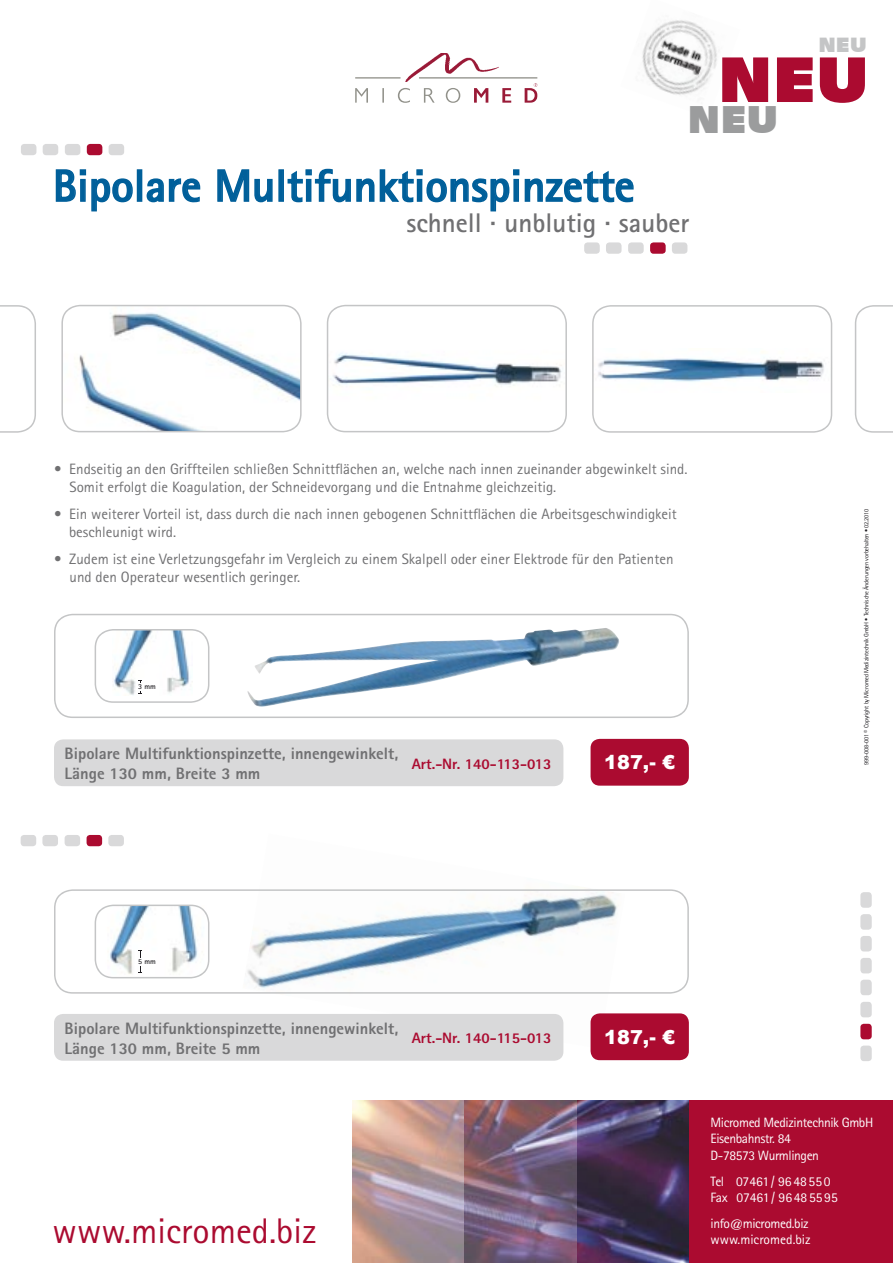
<style>
.page{position:relative;width:893px;height:1263px;background:#fff}
.page>*{position:absolute;margin:0;border:0;box-sizing:border-box;transform-origin:0 0}
.t1{font:800 66.75px "Roger Becker";color:#ab0b30}
.t2{font:700 45px "Rotis Sans Serif";color:#005f9a}
.t3{font:800 40.05px "Roger Becker";color:#9b9c9d}
.t4{font:35.7px "Rotis Sans Serif";color:#ab0b30}
.t5{font:700 27px "Rotis Sans Serif";color:#707072}
.t6{font:800 21.3px "Roger Becker";color:#c4c5c6}
.t7{font:900 19.35px "Arial";color:#fff}
.t8{font:800 16.5px/19.8px "Rotis Sans Serif";color:#707072}
.t9{font:15px/18px "Rotis Sans Serif";color:#707072}
.t10{font:800 15px "Rotis Sans Serif";color:#ab0b30}
.t11{font:13.5px/16.6px "Rotis Sans Serif";letter-spacing:-.03em;color:#fff}
.t12{font:13.5px/16px "Rotis Sans Serif";color:#fff}
.t13{font:700 7.5px "Rotis Sans Serif";color:#1f1d21}
.t14{font:6.3px "Rotis Sans Serif";letter-spacing:-.03em;color:#1f1d21}
</style>
<div class="page">
<svg style="left:54px;top:889px;width:635px;height:105px"></svg>
<img style="left:84px;top:905px;width:11px;height:73px">
<svg style="left:95px;top:904px;width:114px;height:74px"></svg>
<svg style="left:54px;top:614px;width:635px;height:104px"></svg>
<div style="left:21px;top:835px;width:15px;height:11px;background:#d9d9da;border-radius:3px"></div>
<div style="left:42px;top:835px;width:16px;height:11px;background:#d9d9da;border-radius:3px"></div>
<div style="left:65px;top:835px;width:15px;height:11px;background:#d9d9da;border-radius:3px"></div>
<div style="left:87px;top:835px;width:15px;height:11px;background:#ab0b30;border-radius:3px"></div>
<div style="left:108px;top:835px;width:16px;height:11px;background:#d9d9da;border-radius:3px"></div>
<div style="left:860px;top:958px;width:12px;height:15px;background:#d9d9da;border-radius:3px"></div>
<div style="left:860px;top:980px;width:12px;height:15px;background:#d9d9da;border-radius:3px"></div>
<div style="left:860px;top:1002px;width:12px;height:15px;background:#d9d9da;border-radius:3px"></div>
<div style="left:860px;top:1024px;width:12px;height:15px;background:#ab0b30;border-radius:3px"></div>
<div style="left:860px;top:1045px;width:12px;height:16px;background:#d9d9da;border-radius:3px"></div>
<div style="left:860px;top:892px;width:12px;height:16px;background:#d9d9da;border-radius:3px"></div>
<div style="left:860px;top:914px;width:12px;height:16px;background:#d9d9da;border-radius:3px"></div>
<div style="left:860px;top:936px;width:12px;height:15px;background:#d9d9da;border-radius:3px"></div>
<svg style="left:55px;top:169px;width:78px;height:43px"></svg>
<div style="left:137px;top:169px;width:5px;height:33px;border:2px solid #005f9a"></div>
<svg style="left:146px;top:178px;width:55px;height:25px"></svg>
<svg style="left:217px;top:169px;width:56px;height:34px"></svg>
<div style="left:278px;top:169px;width:6px;height:33px;border:2px solid #005f9a"></div>
<svg style="left:287px;top:168px;width:347px;height:44px"></svg>
<div style="left:584px;top:242px;width:16px;height:12px;background:#d9d9da;border-radius:3px"></div>
<div style="left:606px;top:242px;width:15px;height:12px;background:#d9d9da;border-radius:3px"></div>
<div style="left:628px;top:242px;width:16px;height:12px;background:#d9d9da;border-radius:3px"></div>
<div style="left:650px;top:242px;width:16px;height:12px;background:#ab0b30;border-radius:3px"></div>
<div style="left:672px;top:242px;width:15px;height:12px;background:#d9d9da;border-radius:3px"></div>
<div style="left:21px;top:144px;width:15px;height:11px;background:#d9d9da;border-radius:3px"></div>
<div style="left:43px;top:144px;width:15px;height:11px;background:#d9d9da;border-radius:3px"></div>
<div style="left:65px;top:144px;width:15px;height:11px;background:#d9d9da;border-radius:3px"></div>
<div style="left:87px;top:144px;width:15px;height:11px;background:#ab0b30;border-radius:3px"></div>
<div style="left:109px;top:144px;width:15px;height:11px;background:#d9d9da;border-radius:3px"></div>
<svg style="left:327px;top:305px;width:240px;height:127px"></svg>
<svg style="left:61px;top:305px;width:241px;height:127px"></svg>
<svg style="left:592px;top:305px;width:240px;height:128px"></svg>
<svg style="left:0;top:305px;width:36px;height:128px"></svg>
<svg style="left:855px;top:305px;width:38px;height:128px"></svg>
<div style="left:591px;top:739px;width:98px;height:47px;background:#ab0b30;border-radius:9px"></div>
<div style="left:54px;top:739px;width:509px;height:47px;background:#d9d9da;border-radius:9px"></div>
<div style="left:591px;top:1013px;width:98px;height:47px;background:#ab0b30;border-radius:9px"></div>
<div style="left:54px;top:1014px;width:509px;height:47px;background:#d9d9da;border-radius:9px"></div>
<img style="left:352px;top:1100px;width:337px;height:163px">
<div style="left:689px;top:1100px;width:204px;height:163px;background:#ab0b30"></div>
<img style="left:642px;top:20px;width:75px;height:75px">
<img style="left:247px;top:628px;width:372px;height:79px">
<svg style="left:95px;top:629px;width:114px;height:74px"></svg>
<img style="left:408px;top:53px;width:91px;height:24px">
<svg style="left:355px;top:77px;width:183px;height:26px"></svg>
<h3 class="t6" style="left:819px;top:33px;width:50px">NEU</h3>
<h1 class="t1" style="left:720px;top:40px;width:153px">NEU</h1>
<h3 class="t3" style="left:689px;top:96px;width:92px">NEU</h3>
<h2 class="t2" style="left:53px;top:157px;width:583px">Bipolare Multifunktionspinzette</h2>
<h3 class="t5" style="left:406px;top:206px;width:284px">schnell · unblutig · sauber</h3>
<p class="t9" style="left:70px;top:460px;width:619px;text-indent:-16px">• Endseitig an den Griffteilen schließen Schnittflächen an, welche nach innen zueinander abgewinkelt sind.<br>Somit erfolgt die Koagulation, der Schneidevorgang und die Entnahme gleichzeitig.</p>
<p class="t9" style="left:69px;top:505px;width:609px;text-indent:-15px">• Ein weiterer Vorteil ist, dass durch die nach innen gebogenen Schnittflächen die Arbeitsgeschwindigkeit beschleunigt wird.</p>
<p class="t9" style="left:70px;top:550px;width:605px;text-indent:-16px">• Zudem ist eine Verletzungsgefahr im Vergleich zu einem Skalpell oder einer Elektrode für den Patienten und den Operateur wesentlich geringer.</p>
<p class="t13" style="left:138px;top:682px;width:19px">3 mm</p>
<p class="t8" style="left:65px;top:744px;width:335px">Bipolare Multifunktionspinzette, innengewinkelt,<br>Länge 130 mm, Breite 3 mm</p>
<p class="t10" style="left:412px;top:754px;width:141px">Art.-Nr. 140-113-013</p>
<p class="t7" style="left:604px;top:748px;width:72px">187,- €</p>
<p class="t14" style="left:863px;top:765px;width:257px;rotate:-90deg">999-008-001 © Copyright by Micromed Medizintechnik GmbH • Technische Änderungen vorbehalten • 02.2010</p>
<p class="t13" style="left:138px;top:956px;width:19px">5 mm</p>
<p class="t8" style="left:65px;top:1018px;width:335px">Bipolare Multifunktionspinzette, innengewinkelt,<br>Länge 130 mm, Breite 5 mm</p>
<p class="t10" style="left:412px;top:1028px;width:141px">Art.-Nr. 140-115-013</p>
<p class="t7" style="left:604px;top:1023px;width:72px">187,- €</p>
<h3 class="t4" style="left:53px;top:1210px;width:265px">www.micromed.biz</h3>
<p class="t11" style="left:710px;top:1114px;width:164px">Micromed Medizintechnik GmbH<br>Eisenbahnstr. 84<br>D-78573 Wurmlingen</p>
<p class="t12" style="left:710px;top:1173px;width:129px">Tel 07461 / 96 48 55 0<br>Fax 07461 / 96 48 55 95</p>
<p class="t11" style="left:710px;top:1215px;width:100px">info@micromed.biz</p>
<p class="t12" style="left:710px;top:1231px;width:102px">www.micromed.biz</p>
</div>
